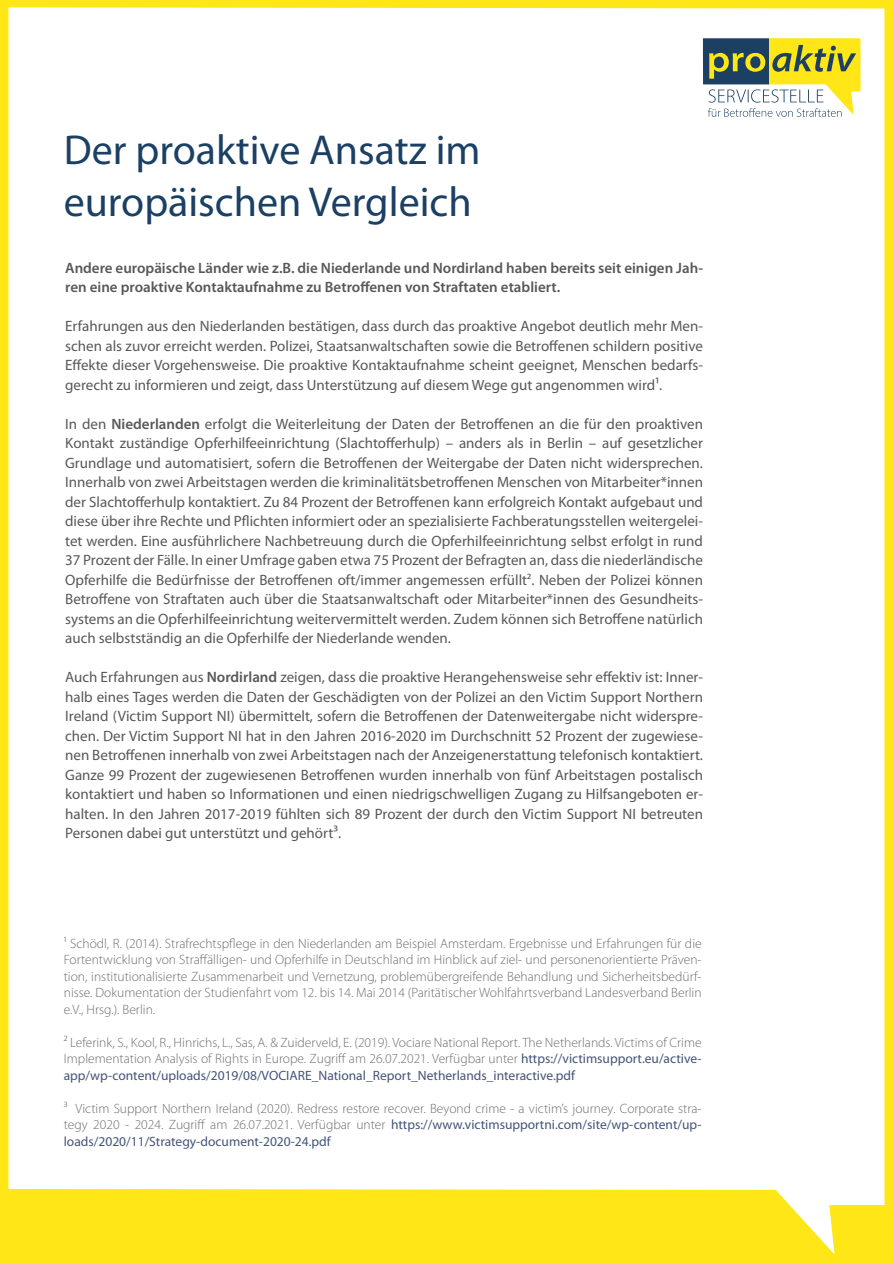
<style>
.page{position:relative;width:893px;height:1263px;background:#ffe616}
.page>*{position:absolute;margin:0;border:0;box-sizing:border-box;transform-origin:0 0}
.t1{font:42px "Myriad Pro";color:#1b4064}
.t2{font:15px/19.5px "Myriad Pro";color:#57585a;text-align:justify}
.t3{font:600 15px/19.5px "Myriad Pro";color:#57585a}
.t4{font:300 13.5px/16.5px "Myriad Pro";color:#6c6d70;text-align:justify}
.s1{font-weight:600}
.s2{font-size:13.5px}
.s3{font-weight:400;color:#445478}
</style>
<div class="page">
<div style="left:9px;top:7px;width:875px;height:1247px;background:#fff"></div>
<div style="left:703px;top:38px;width:66px;height:46px;background:#1b4064"></div>
<svg style="left:708px;top:38px;width:152px;height:79px"></svg>
<p class="t1" style="left:64px;top:124px;width:418px">Der proaktive Ansatz im</p>
<p class="t1" style="left:64px;top:176px;width:409px">europäischen Vergleich</p>
<p class="t3" style="left:65px;top:258px;width:639px">Andere europäische Länder wie z.B. die Niederlande und Nordirland haben bereits seit einigen Jah&shy;ren eine proaktive Kontaktaufnahme zu Betroffenen von Straftaten etabliert.</p>
<p class="t2" style="left:65px;top:316px;width:639px">Erfahrungen aus den Niederlanden bestätigen, dass durch das proaktive Angebot deutlich mehr Men&shy;schen als zuvor erreicht werden. Polizei, Staatsanwaltschaften sowie die Betroffenen schildern positive Effekte dieser Vorgehensweise. Die proaktive Kontaktaufnahme scheint geeignet, Menschen bedarfs&shy;gerecht zu informieren und zeigt, dass Unterstützung auf diesem Wege gut angenommen wird1.</p>
<p class="t2" style="left:65px;top:414px;width:639px">In den <span class="s1">Niederlanden</span> erfolgt die Weiterleitung der Daten der Betroffenen an die für den proaktiven Kontakt zuständige Opferhilfeeinrichtung (Slachtofferhulp) – anders als in Berlin – auf gesetzlicher Grundlage und automatisiert, sofern die Betroffenen der Weitergabe der Daten nicht widersprechen.<br>Innerhalb von zwei Arbeitstagen werden die kriminalitätsbetroffenen Menschen von Mitarbeiter*innen der Slachtofferhulp kontaktiert. Zu 84 Prozent der Betroffenen kann erfolgreich Kontakt aufgebaut und diese über ihre Rechte und Pflichten informiert oder an spezialisierte Fachberatungsstellen weitergelei&shy;tet werden. Eine ausführlichere Nachbetreuung durch die Opferhilfeeinrichtung selbst erfolgt in rund 37 Prozent der Fälle. In einer Umfrage gaben etwa 75 Prozent der Befragten an, dass die niederländische Opferhilfe die Bedürfnisse der Betroffenen oft/immer angemessen erfüllt<span class="s2">2</span>. Neben der Polizei können Betroffene von Straftaten auch über die Staatsanwaltschaft oder Mitarbeiter*innen des Gesundheits&shy;systems an die Opferhilfeeinrichtung weitervermittelt werden. Zudem können sich Betroffene natürlich auch selbstständig an die Opferhilfe der Niederlande wenden.</p>
<p class="t2" style="left:65px;top:667px;width:639px">Auch Erfahrungen aus <span class="s1">Nordirland</span> zeigen, dass die proaktive Herangehensweise sehr effektiv ist: Inner&shy;halb eines Tages werden die Daten der Geschädigten von der Polizei an den Victim Support Northern Ireland (Victim Support NI) übermittelt, sofern die Betroffenen der Datenweitergabe nicht widerspre&shy;chen. Der Victim Support NI hat in den Jahren 2016-2020 im Durchschnitt 52 Prozent der zugewiese&shy;nen Betroffenen innerhalb von zwei Arbeitstagen nach der Anzeigenerstattung telefonisch kontaktiert.<br>Ganze 99 Prozent der zugewiesenen Betroffenen wurden innerhalb von fünf Arbeitstagen postalisch kontaktiert und haben so Informationen und einen niedrigschwelligen Zugang zu Hilfsangeboten er&shy;halten. In den Jahren 2017-2019 fühlten sich 89 Prozent der durch den Victim Support NI betreuten Personen dabei gut unterstützt und gehört3.</p>
<p class="t4" style="left:64px;top:935px;width:639px">1 Schödl, R. (2014). Strafrechtspflege in den Niederlanden am Beispiel Amsterdam. Ergebnisse und Erfahrungen für die Fortentwicklung von Straffälligen- und Opferhilfe in Deutschland im Hinblick auf ziel- und personenorientierte Präven&shy;tion, institutionalisierte Zusammenarbeit und Vernetzung, problemübergreifende Behandlung und Sicherheitsbedürf&shy;nisse. Dokumentation der Studienfahrt vom 12. bis 14. Mai 2014 (Paritätischer Wohlfahrtsverband Landesverband Berlin e.V., Hrsg.). Berlin.</p>
<p class="t4" style="left:64px;top:1034px;width:639px">2 Leferink, S., Kool, R., Hinrichs, L., Sas, A. &amp; Zuiderveld, E. (2019). Vociare National Report. The Netherlands. Victims of Crime Implementation Analysis of Rights in Europe. Zugriff am 26.07.2021. Verfügbar unter <span class="s3">https://victimsupport.eu/active&shy;app/wp-content/uploads/2019/08/VOCIARE_National_Report_Netherlands_interactive.pdf</span></p>
<p class="t4" style="left:64px;top:1100px;width:639px">3 Victim Support Northern Ireland (2020). Redress restore recover. Beyond crime - a victim’s journey. Corporate stra&shy;tegy 2020 - 2024. Zugriff am 26.07.2021. Verfügbar unter <span class="s3">https://www.victimsupportni.com/site/wp-content/up&shy;loads/2020/11/Strategy-document-2020-24.pdf</span></p>
</div>
